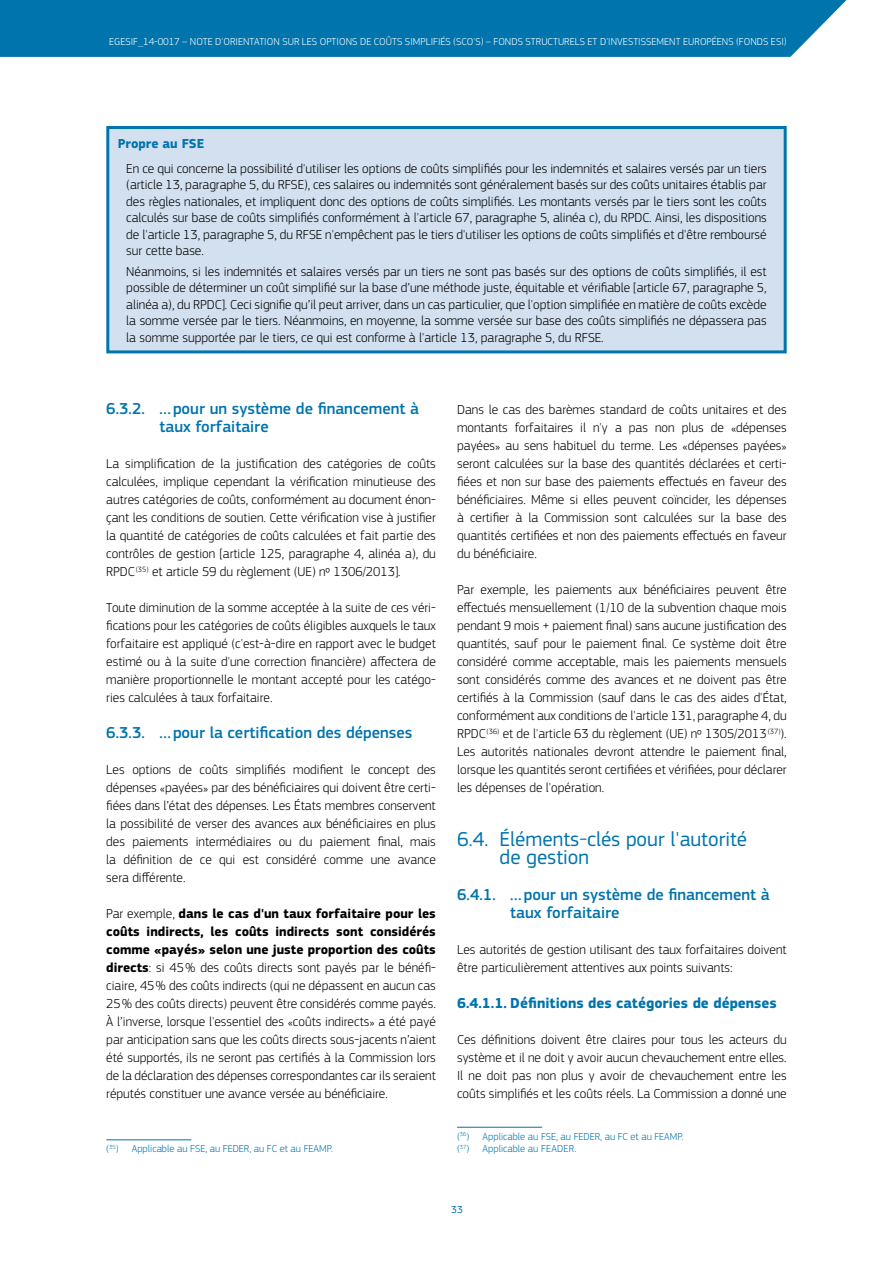
<style>
.page{position:relative;width:893px;height:1263px;background:#fff}
.page>*{position:absolute;margin:0;border:0;box-sizing:border-box;transform-origin:0 0}
.t1{font:21px/18px "EC Square Sans Pro";color:#0074ac}
.t2{font:500 16.5px/18px "EC Square Sans Pro";color:#0074ac}
.t3{font:700 15px "EC Square Sans Pro";color:#0074ac}
.t4{font:300 13.5px/18px "EC Square Sans Pro";color:#000;text-align:justify}
.t5{font:700 13.5px "EC Square Sans Pro";color:#0074ac}
.t6{font:300 10.5px "EC Square Sans Pro";letter-spacing:.005em;color:#fff}
.t7{font:300 10.5px/12.6px "EC Square Sans Pro";color:#0074ac}
.t8{font:10.5px "EC Square Sans Pro";color:#0074ac}
.s1{font-weight:700}
</style>
<div class="page">
<div style="left:0;top:0;width:847px;height:57px;background:#0074ac"></div>
<div style="left:108px;top:128px;width:677px;height:224px;background:#d3e0ef"></div>
<div style="left:106px;top:126px;width:681px;height:227px;border:3px solid #0074ac"></div>
<hr style="left:106px;top:1139px;width:85px;height:1px;background:#0074ac">
<hr style="left:457px;top:1127px;width:85px;height:1px;background:#0074ac">
<p class="t6" style="left:109px;top:35px;width:679px">EGESIF_14-0017 – NOTE D'ORIENTATION SUR LES OPTIONS DE COÛTS SIMPLIFIÉS (SCO'S) – FONDS STRUCTURELS ET D'INVESTISSEMENT EUROPÉENS (FONDS ESI)</p>
<p class="t5" style="left:118px;top:135px;width:88px">Propre au FSE</p>
<p class="t4" style="left:126px;top:160px;width:642px;line-height:16.5px">En ce qui concerne la possibilité d'utiliser les options de coûts simplifiés pour les indemnités et salaires versés par un tiers (article 13, paragraphe 5, du RFSE), ces salaires ou indemnités sont généralement basés sur des coûts unitaires établis par des règles nationales, et impliquent donc des options de coûts simplifiés. Les montants versés par le tiers sont les coûts calculés sur base de coûts simplifiés conformément à l'article 67, paragraphe 5, alinéa c), du RPDC. Ainsi, les dispositions de l'article 13, paragraphe 5, du RFSE n'empêchent pas le tiers d'utiliser les options de coûts simplifiés et d'être remboursé sur cette base.</p>
<p class="t4" style="left:126px;top:263px;width:642px;line-height:16.5px">Néanmoins, si les indemnités et salaires versés par un tiers ne sont pas basés sur des options de coûts simplifiés, il est possible de déterminer un coût simplifié sur la base d’une méthode juste, équitable et vérifiable [article 67, paragraphe 5, alinéa a), du RPDC]. Ceci signifie qu’il peut arriver, dans un cas particulier, que l'option simplifiée en matière de coûts excède la somme versée par le tiers. Néanmoins, en moyenne, la somme versée sur base des coûts simplifiés ne dépassera pas la somme supportée par le tiers, ce qui est conforme à l'article 13, paragraphe 5, du RFSE.</p>
<p class="t2" style="left:159px;top:400px;width:261px;text-indent:-53px">6.3.2. …pour un système de financement à taux forfaitaire</p>
<p class="t4" style="left:106px;top:454px;width:331px">La simplification de la justification des catégories de coûts calculées, implique cependant la vérification minutieuse des autres catégories de coûts, conformément au document énon&shy;çant les conditions de soutien. Cette vérification vise à justifier la quantité de catégories de coûts calculées et fait partie des contrôles de gestion [article 125, paragraphe 4, alinéa a), du RPDC<sup>(35)</sup> et article 59 du règlement (UE) nº 1306/2013].</p>
<p class="t4" style="left:106px;top:598px;width:331px">Toute diminution de la somme acceptée à la suite de ces véri&shy;fications pour les catégories de coûts éligibles auxquels le taux forfaitaire est appliqué (c'est-à-dire en rapport avec le budget estimé ou à la suite d'une correction financière) affectera de manière proportionnelle le montant accepté pour les catégo&shy;ries calculées à taux forfaitaire.</p>
<p class="t2" style="left:106px;top:724px;width:308px">6.3.3. …pour la certification des dépenses</p>
<p class="t4" style="left:106px;top:760px;width:331px">Les options de coûts simplifiés modifient le concept des dépenses «payées» par des bénéficiaires qui doivent être certi&shy;fiées dans l’état des dépenses. Les États membres conservent la possibilité de verser des avances aux bénéficiaires en plus des paiements intermédiaires ou du paiement final, mais la définition de ce qui est considéré comme une avance sera différente.</p>
<p class="t4" style="left:106px;top:904px;width:331px">Par exemple, <span class="s1">dans le cas d'un taux forfaitaire pour les coûts indirects, les coûts indirects sont considérés comme «payés» selon une juste proportion des coûts directs</span>: si 45% des coûts directs sont payés par le bénéfi&shy;ciaire, 45% des coûts indirects (qui ne dépassent en aucun cas 25% des coûts directs) peuvent être considérés comme payés.<br>À l’inverse, lorsque l'essentiel des «coûts indirects» a été payé par anticipation sans que les coûts directs sous-jacents n’aient été supportés, ils ne seront pas certifiés à la Commission lors de la déclaration des dépenses correspondantes car ils seraient réputés constituer une avance versée au bénéficiaire.</p>
<p class="t7" style="left:106px;top:1142px;width:228px">(<sup>35</sup>) Applicable au FSE, au FEDER, au FC et au FEAMP.</p>
<p class="t4" style="left:457px;top:400px;width:331px">Dans le cas des barèmes standard de coûts unitaires et des montants forfaitaires il n'y a pas non plus de «dépenses payées» au sens habituel du terme. Les «dépenses payées» seront calculées sur la base des quantités déclarées et certi&shy;fiées et non sur base des paiements effectués en faveur des bénéficiaires. Même si elles peuvent coïncider, les dépenses à certifier à la Commission sont calculées sur la base des quantités certifiées et non des paiements effectués en faveur du bénéficiaire.</p>
<p class="t4" style="left:457px;top:580px;width:331px">Par exemple, les paiements aux bénéficiaires peuvent être effectués mensuellement (1/10 de la subvention chaque mois pendant 9 mois + paiement final) sans aucune justification des quantités, sauf pour le paiement final. Ce système doit être considéré comme acceptable, mais les paiements mensuels sont considérés comme des avances et ne doivent pas être certifiés à la Commission (sauf dans le cas des aides d'État, conformément aux conditions de l'article 131, paragraphe 4, du RPDC<sup>(36)</sup> et de l'article 63 du règlement (UE) nº 1305/2013<sup>(37)</sup>).<br>Les autorités nationales devront attendre le paiement final, lorsque les quantités seront certifiées et vérifiées, pour déclarer les dépenses de l'opération.</p>
<h1 class="t1" style="left:500px;top:830px;width:249px;text-indent:-43px">6.4. Éléments-clés pour l'autorité de gestion</h1>
<p class="t2" style="left:510px;top:886px;width:261px;text-indent:-53px">6.4.1. …pour un système de financement à taux forfaitaire</p>
<p class="t4" style="left:457px;top:940px;width:331px">Les autorités de gestion utilisant des taux forfaitaires doivent être particulièrement attentives aux points suivants:</p>
<p class="t3" style="left:457px;top:994px;width:321px">6.4.1.1. Définitions des catégories de dépenses</p>
<p class="t4" style="left:457px;top:1030px;width:331px">Ces définitions doivent être claires pour tous les acteurs du système et il ne doit y avoir aucun chevauchement entre elles.<br>Il ne doit pas non plus y avoir de chevauchement entre les coûts simplifiés et les coûts réels. La Commission a donné une</p>
<p class="t7" style="left:457px;top:1130px;width:228px">(<sup>36</sup>) Applicable au FSE, au FEDER, au FC et au FEAMP. (<sup>37</sup>) Applicable au FEADER.</p>
<p class="t8" style="left:451px;top:1203px;width:13px">33</p>
</div>
